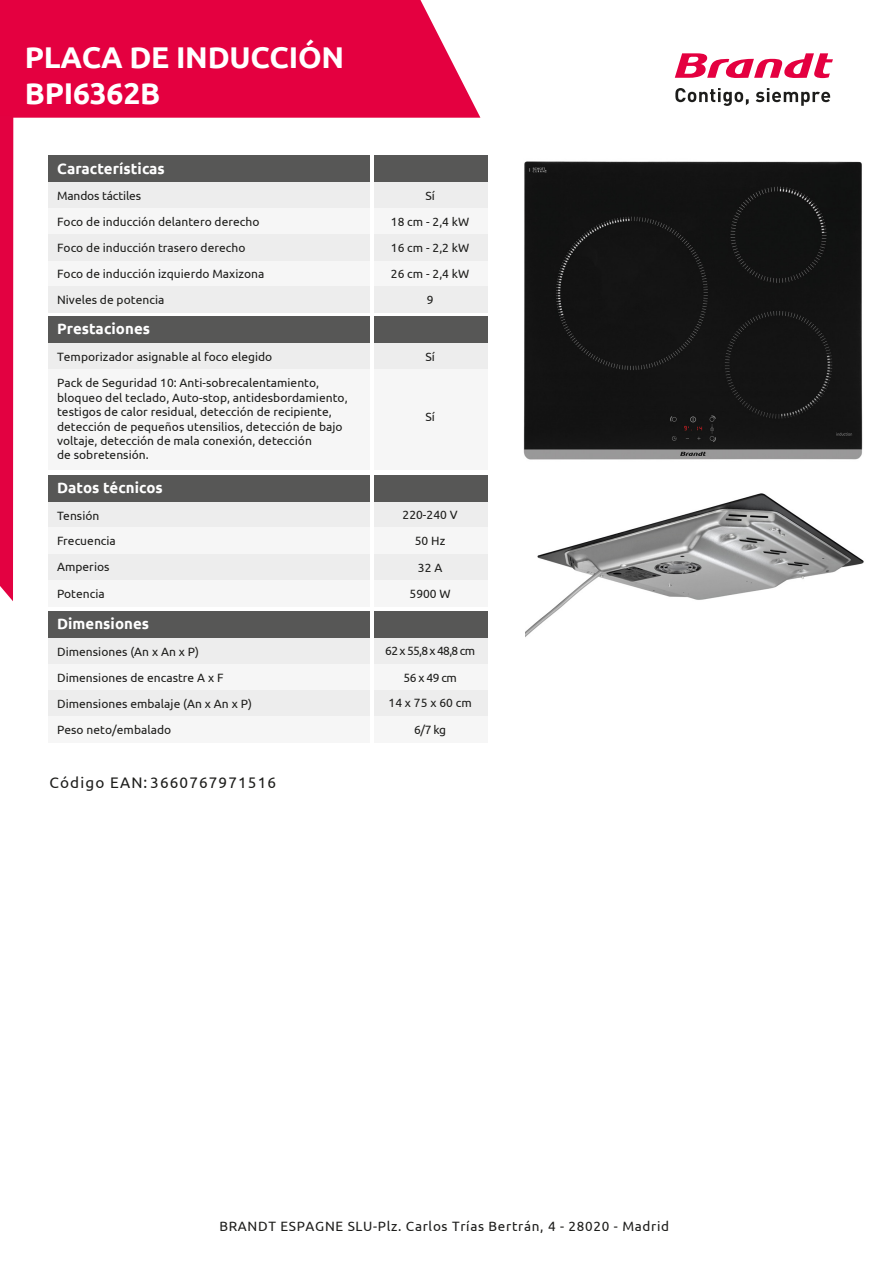
<style>
.page{position:relative;width:893px;height:1263px;background:#fff}
.page>*{position:absolute;margin:0;border:0;box-sizing:border-box;transform-origin:0 0}
.t1{font:700 30px/36px "Ubuntu";letter-spacing:-.01em;color:#fff}
.t2{font:15.3px "Ubuntu";letter-spacing:.075em;color:#1d1d1b}
.t3{font:700 15px "Ubuntu";letter-spacing:.005em;color:#fff}
.t4{font:13.5px "Ubuntu";letter-spacing:.05em;color:#1d1d1b}
.t5{font:12px/14.4px "Ubuntu";letter-spacing:.005em;color:#1d1d1b}
</style>
<div class="page">
<svg style="left:675px;top:88px;width:74px;height:18px"></svg>
<svg style="left:756px;top:88px;width:74px;height:18px"></svg>
<svg style="left:675px;top:53px;width:158px;height:25px"></svg>
<div style="left:49px;top:156px;width:439px;height:26px;background:#575756"></div>
<div style="left:49px;top:182px;width:439px;height:26px;background:#ededed"></div>
<div style="left:49px;top:208px;width:439px;height:27px;background:#f6f6f6"></div>
<div style="left:49px;top:343px;width:439px;height:26px;background:#ededed"></div>
<div style="left:49px;top:369px;width:439px;height:100px;background:#f6f6f6"></div>
<div style="left:49px;top:316px;width:439px;height:27px;background:#575756"></div>
<div style="left:49px;top:260px;width:439px;height:26px;background:#f6f6f6"></div>
<div style="left:49px;top:234px;width:439px;height:26px;background:#ededed"></div>
<div style="left:49px;top:286px;width:439px;height:26px;background:#ededed"></div>
<div style="left:49px;top:501px;width:439px;height:27px;background:#ededed"></div>
<div style="left:49px;top:528px;width:439px;height:26px;background:#f6f6f6"></div>
<div style="left:49px;top:554px;width:439px;height:26px;background:#ededed"></div>
<div style="left:49px;top:580px;width:439px;height:27px;background:#f6f6f6"></div>
<div style="left:49px;top:475px;width:439px;height:26px;background:#575756"></div>
<div style="left:49px;top:638px;width:439px;height:26px;background:#ededed"></div>
<div style="left:49px;top:664px;width:439px;height:26px;background:#f6f6f6"></div>
<div style="left:49px;top:611px;width:439px;height:26px;background:#575756"></div>
<div style="left:49px;top:690px;width:439px;height:26px;background:#ededed"></div>
<div style="left:49px;top:716px;width:439px;height:26px;background:#f6f6f6"></div>
<div style="left:0;top:0;width:480px;height:118px;background:#e40040"></div>
<div style="left:0;top:115px;width:13px;height:486px;background:#e30141"></div>
<hr style="left:370px;top:146px;width:4px;height:999px;background:#fff">
<img style="left:525px;top:493px;width:339px;height:144px">
<img style="left:523px;top:161px;width:340px;height:299px">
<h1 class="t1" style="left:25px;top:39px;width:321px">PLACA DE INDUCCIÓN<br>BPI6362B</h1>
<p class="t3" style="left:57px;top:159px;width:109px">Características</p>
<p class="t5" style="left:57px;top:188px;width:86px">Mandos táctiles</p>
<p class="t5" style="left:57px;top:214px;width:204px">Foco de inducción delantero derecho</p>
<p class="t5" style="left:425px;top:188px;width:11px">Sí</p>
<p class="t5" style="left:391px;top:214px;width:80px">18 cm - 2,4 kW</p>
<p class="t5" style="left:57px;top:240px;width:190px">Foco de inducción trasero derecho</p>
<p class="t5" style="left:391px;top:240px;width:80px">16 cm - 2,2 kW</p>
<p class="t5" style="left:57px;top:266px;width:209px">Foco de inducción izquierdo Maxizona</p>
<p class="t5" style="left:391px;top:266px;width:80px">26 cm - 2,4 kW</p>
<p class="t5" style="left:57px;top:292px;width:109px">Niveles de potencia</p>
<p class="t5" style="left:427px;top:292px;width:8px">9</p>
<p class="t3" style="left:57px;top:320px;width:94px">Prestaciones</p>
<p class="t5" style="left:57px;top:349px;width:217px">Temporizador asignable al foco elegido</p>
<p class="t5" style="left:57px;top:376px;width:292px">Pack de Seguridad 10: Anti-sobrecalentamiento, bloqueo del teclado, Auto-stop, antidesbordamiento, testigos de calor residual, detección de recipiente, detección de pequeños utensilios, detección de bajo voltaje, detección de mala conexión, detección<br>de sobretensión.</p>
<p class="t3" style="left:57px;top:478px;width:107px">Datos técnicos</p>
<p class="t5" style="left:57px;top:503px;width:60px;line-height:25.3px">Tensión<br>Frecuencia<br>Amperios</p>
<p class="t5" style="left:57px;top:586px;width:49px">Potencia</p>
<p class="t3" style="left:57px;top:615px;width:94px">Dimensiones</p>
<p class="t5" style="left:57px;top:639px;width:168px;line-height:25.5px">Dimensiones (An x An x P)<br>Dimensiones de encastre A x F</p>
<p class="t5" style="left:57px;top:691px;width:196px;line-height:25.5px">Dimensiones embalaje (An x An x P)<br>Peso neto/embalado</p>
<p class="t2" style="left:49px;top:773px;width:228px">Código EAN: 3660767971516</p>
<p class="t5" style="left:425px;top:349px;width:11px">Sí</p>
<p class="t5" style="left:425px;top:409px;width:11px">Sí</p>
<p class="t5" style="left:403px;top:501px;width:57px;line-height:26.4px;text-align:center">220-240 V<br>50 Hz</p>
<p class="t5" style="left:418px;top:560px;width:26px">32 A</p>
<p class="t5" style="left:410px;top:586px;width:43px">5900 W</p>
<p class="t5" style="left:385px;top:643px;width:91px">62 x 55,8 x 48,8 cm</p>
<p class="t5" style="left:403px;top:670px;width:55px">56 x 49 cm</p>
<p class="t5" style="left:389px;top:695px;width:85px">14 x 75 x 60 cm</p>
<p class="t5" style="left:414px;top:722px;width:33px">6/7 kg</p>
<p class="t4" style="left:219px;top:1218px;width:451px">BRANDT ESPAGNE SLU-Plz. Carlos Trías Bertrán, 4 - 28020 - Madrid</p>
</div>
